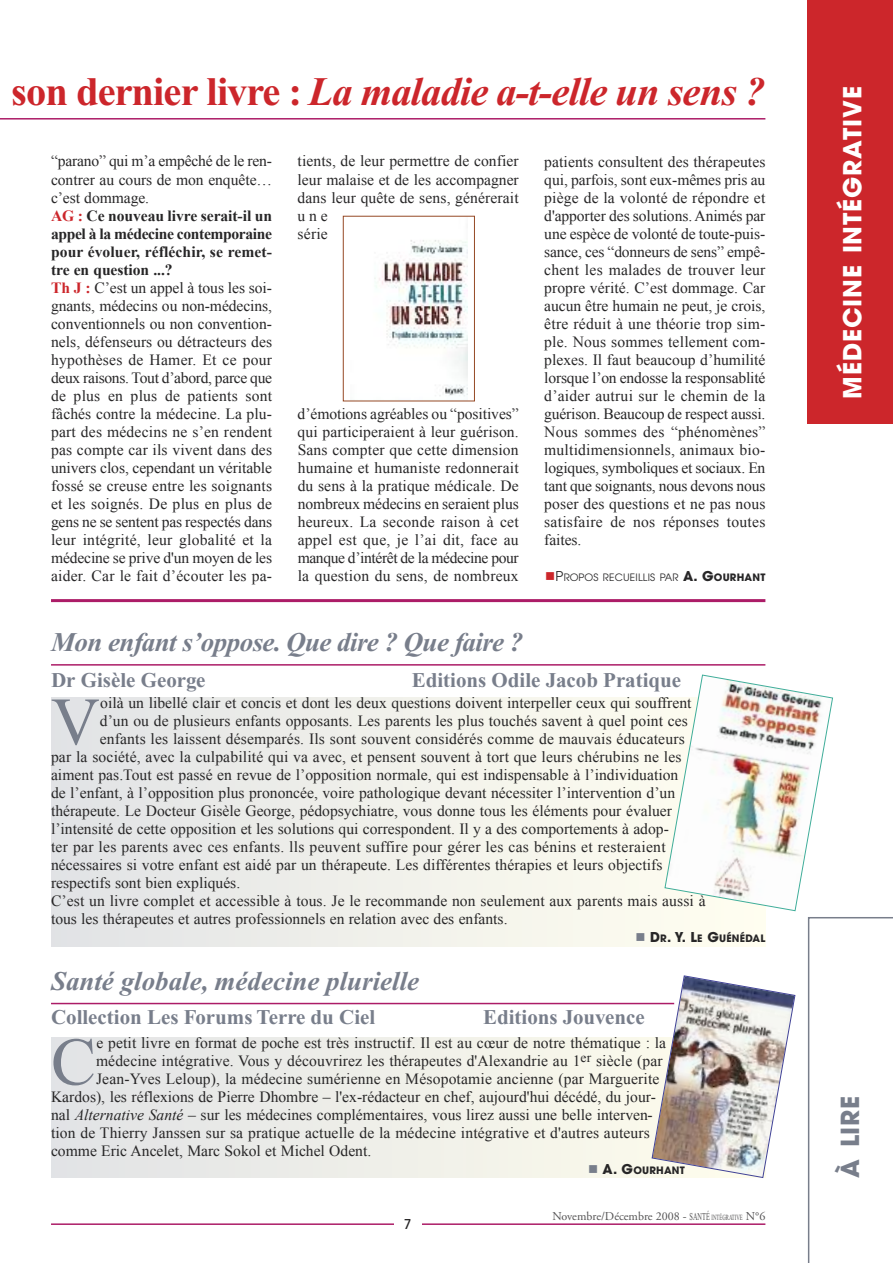
<style>
.page{position:relative;width:893px;height:1263px;background:#fff}
.page>*{position:absolute;margin:0;border:0;box-sizing:border-box;transform-origin:0 0}
.t1{font:67.5px "Times New Roman";color:#787e8b}
.t2{font:italic 700 40.5px "Times New Roman";letter-spacing:-.02em;color:#cc262b}
.t3{font:italic 700 27px "Times New Roman";letter-spacing:-.02em;color:#787e8b}
.t4{font:italic 700 27px "Times New Roman";color:#787e8b}
.t5{font:700 24.75px "Avant Garde";letter-spacing:.03em;color:#fff}
.t6{font:700 24.75px "Avant Garde";color:#787e8b}
.t7{font:700 21px "Times New Roman";color:#787e8b}
.t8{font:15.6px/18px "Times New Roman";letter-spacing:.005em;color:#272627}
.t9{font:500 13.5px "Avant Garde";color:#272627}
.t10{font:12px "Adobe Garamond";color:#525152}
.t11{font:10.2px "Avant Garde";letter-spacing:.02em;color:#272627}
.t12{font:700 10.2px "Avant Garde";letter-spacing:.02em;color:#272627}
.s1{font-style:normal}
.s2{font-weight:700;color:#cc262b}
.s3{font-weight:700}
.s4{color:#cc262b}
.s5{font-size:13.5px}
.s6{font-weight:700;font-size:13.5px}
.s7{color:#787e8b}
.s8{font-style:italic}
.s9{font-family:"Times New Roman";font-size:10.5px}
.s10{font-family:"Times New Roman";font-size:7.8px}
</style>
<div class="page">
<div style="left:807px;top:0;width:86px;height:424px;background:#cc262b"></div>
<svg style="left:808px;top:917px;width:85px;height:346px"></svg>
<hr style="left:0;top:118px;width:765px;height:2px;background:#ac1c67">
<hr style="left:51px;top:664px;width:714px;height:2px;background:#ac1c67">
<hr style="left:51px;top:1003px;width:623px;height:1px;background:#ac1c67">
<hr style="left:51px;top:1223px;width:714px;height:2px;background:#ac1c67">
<div style="left:394px;top:1214px;width:28px;height:20px;background:#fff"></div>
<hr style="left:51px;top:599px;width:714px;height:3px;background:#ac1c67">
<img style="left:374px;top:240px;width:93px;height:157px">
<div style="left:343px;top:216px;width:132px;height:185px;border:1px solid #954925"></div>
<img style="left:664px;top:674px;width:169px;height:237px">
<img style="left:651px;top:975px;width:145px;height:203px">
<h2 class="t2" style="left:11px;top:78px;width:756px"><span class="s1">son dernier livre :</span> La maladie a-t-elle un sens ?</h2>
<p class="t8" style="left:51px;top:152px;width:223px">“parano” qui m’a empêché de le ren&shy;contrer au cours de mon enquête… c’est dommage.<br><span class="s2">AG :</span> <span class="s3">Ce nouveau livre serait-il un appel à la médecine contemporaine pour évoluer, réfléchir, se remet&shy;tre en question ...?<br></span><span class="s2">Th J :</span> C’est un appel à tous les soi&shy;gnants, médecins ou non-médecins, conventionnels ou non convention&shy;nels, défenseurs ou détracteurs des hypothèses de Hamer. Et ce pour deux raisons. Tout d’abord, parce que de plus en plus de patients sont fâchés contre la médecine. La plu&shy;part des médecins ne s’en rendent pas compte car ils vivent dans des univers clos, cependant un véritable fossé se creuse entre les soignants et les soignés. De plus en plus de gens ne se sentent pas respectés dans leur intégrité, leur globalité et la médecine se prive d'un moyen de les aider. Car le fait d’écouter les pa-</p>
<p class="t8" style="left:298px;top:152px;width:223px">tients, de leur permettre de confier leur malaise et de les accompagner dans leur quête de sens, générerait une<br>série</p>
<p class="t8" style="left:298px;top:404px;width:223px;text-align:justify">d’émotions agréables ou “positives” qui participeraient à leur guérison.<br>Sans compter que cette dimension humaine et humaniste redonnerait du sens à la pratique médicale. De nombreux médecins en seraient plus heureux. La seconde raison à cet appel est que, je l’ai dit, face au manque d’intérêt de la médecine pour la question du sens, de nombreux</p>
<h3 class="t3" style="left:51px;top:633px;width:474px">Mon enfant s’oppose. Que dire ? Que faire ?</h3>
<p class="t8" style="left:544px;top:152px;width:223px;text-align:justify">patients consultent des thérapeutes qui, parfois, sont eux-mêmes pris au piège de la volonté de répondre et d'apporter des solutions. Animés par une espèce de volonté de toute-puis&shy;sance, ces “donneurs de sens” empê&shy;chent les malades de trouver leur propre vérité. C’est dommage. Car aucun être humain ne peut, je crois, être réduit à une théorie trop sim&shy;ple. Nous sommes tellement com&shy;plexes. Il faut beaucoup d’humilité lorsque l’on endosse la responsablité d’aider autrui sur le chemin de la guérison. Beaucoup de respect aussi.<br>Nous sommes des “phénomènes” multidimensionnels, animaux bio&shy;logiques, symboliques et sociaux. En tant que soignants, nous devons nous poser des questions et ne pas nous satisfaire de nos réponses toutes faites.</p>
<p class="t11" style="left:545px;top:573px;width:222px"><span class="s4">■</span><span class="s5">P</span>ROPOS RECUEILLIS PAR <span class="s6">A. G</span><span class="s3">OURHANT</span></p>
<h3 class="t7" style="left:51px;top:673px;width:156px">Dr Gisèle George</h3>
<h3 class="t7" style="left:412px;top:673px;width:271px">Editions Odile Jacob Pratique</h3>
<h1 class="t1" style="left:51px;top:684px;width:50px">V</h1>
<p class="t8" style="left:100px;top:694px;width:593px">oilà un libellé clair et concis et dont les deux questions doivent interpeller ceux qui souffrent</p>
<p class="t8" style="left:100px;top:712px;width:590px">d’un ou de plusieurs enfants opposants. Les parents les plus touchés savent à quel point ces</p>
<p class="t8" style="left:100px;top:730px;width:586px">enfants les laissent désemparés. Ils sont souvent considérés comme de mauvais éducateurs</p>
<p class="t8" style="left:51px;top:748px;width:632px">par la société, avec la culpabilité qui va avec, et pensent souvent à tort que leurs chérubins ne les</p>
<p class="t8" style="left:51px;top:766px;width:629px">aiment pas.Tout est passé en revue de l’opposition normale, qui est indispensable à l’individuation</p>
<p class="t8" style="left:51px;top:784px;width:626px">de l’enfant, à l’opposition plus prononcée, voire pathologique devant nécessiter l’intervention d’un</p>
<p class="t8" style="left:51px;top:802px;width:622px">thérapeute. Le Docteur Gisèle George, pédopsychiatre, vous donne tous les éléments pour évaluer</p>
<p class="t8" style="left:51px;top:820px;width:619px">l’intensité de cette opposition et les solutions qui correspondent. Il y a des comportements à adop-</p>
<p class="t8" style="left:51px;top:838px;width:616px">ter par les parents avec ces enfants. lls peuvent suffire pour gérer les cas bénins et resteraient</p>
<p class="t8" style="left:51px;top:856px;width:613px">nécessaires si votre enfant est aidé par un thérapeute. Les différentes thérapies et leurs objectifs</p>
<p class="t8" style="left:51px;top:874px;width:191px">respectifs sont bien expliqués.</p>
<p class="t8" style="left:51px;top:892px;width:656px">C’est un livre complet et accessible à tous. Je le recommande non seulement aux parents mais aussi à</p>
<p class="t8" style="left:51px;top:910px;width:458px">tous les thérapeutes et autres professionnels en relation avec des enfants.</p>
<p class="t12" style="left:635px;top:935px;width:131px"><span class="s7">■</span> <span class="s5">D</span>R<span class="s5">. Y. L</span>E <span class="s5">G</span>UÉNÉDAL</p>
<h3 class="t4" style="left:51px;top:972px;width:370px">Santé globale, médecine plurielle</h3>
<h3 class="t7" style="left:51px;top:1010px;width:326px">Collection Les Forums Terre du Ciel</h3>
<h3 class="t7" style="left:483px;top:1010px;width:163px">Editions Jouvence</h3>
<h1 class="t1" style="left:51px;top:1024px;width:47px">C</h1>
<p class="t8" style="left:96px;top:1034px;width:571px">e petit livre en format de poche est très instructif. Il est au cœur de notre thématique : la</p>
<p class="t8" style="left:96px;top:1052px;width:568px">médecine intégrative. Vous y découvrirez les thérapeutes d'Alexandrie au 1<sup>er</sup> siècle (par</p>
<p class="t8" style="left:96px;top:1070px;width:565px">Jean-Yves Leloup), la médecine sumérienne en Mésopotamie ancienne (par Marguerite</p>
<p class="t8" style="left:51px;top:1088px;width:606px">Kardos), les réflexions de Pierre Dhombre – l'ex-rédacteur en chef, aujourd'hui décédé, du jour-</p>
<p class="t8" style="left:51px;top:1106px;width:603px">nal <span class="s8">Alternative Santé</span> – sur les médecines complémentaires, vous lirez aussi une belle interven-</p>
<p class="t8" style="left:51px;top:1124px;width:600px">tion de Thierry Janssen sur sa pratique actuelle de la médecine intégrative et d'autres auteurs</p>
<p class="t8" style="left:51px;top:1142px;width:322px">comme Eric Ancelet, Marc Sokol et Michel Odent.</p>
<p class="t12" style="left:588px;top:1167px;width:98px"><span class="s7">■</span> <span class="s5">A. G</span>OURHANT</p>
<p class="t9" style="left:404px;top:1219px;width:9px">7</p>
<p class="t10" style="left:552px;top:1211px;width:214px">Novembre/Décembre 2008 - <span class="s9">SANTÉ</span> <span class="s10">INTÉGRATIVE</span> N°6</p>
<h3 class="t5" style="left:843px;top:398px;width:314px;rotate:-90deg">MÉDECINE INTÉGRATIVE</h3>
<h3 class="t6" style="left:841px;top:1178px;width:84px;rotate:-90deg">À LIRE</h3>
</div>
